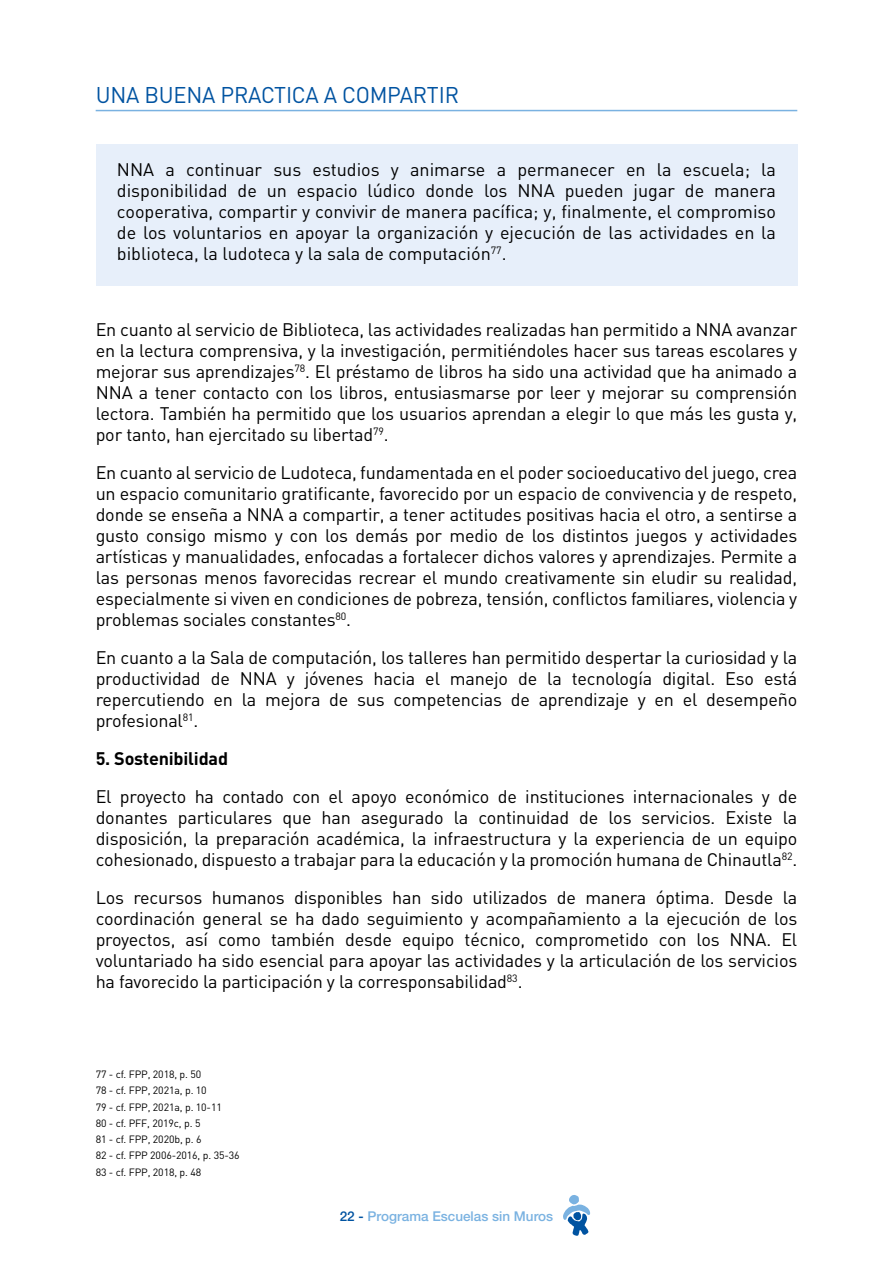
<style>
.page{position:relative;width:893px;height:1263px;background:#fff}
.page>*{position:absolute;margin:0;border:0;box-sizing:border-box;transform-origin:0 0}
.t1{font:22.5px "DIN";letter-spacing:-.01em;color:#0053a1}
.Puce_Activités{font:18px/21px "DIN";letter-spacing:-.01em;color:#000;text-align:justify}
.Puce_Activités-2{font:700 18px "DIN";letter-spacing:-.01em;color:#000}
.t2{font:500 13.5px "Helvetica Neue LT Std";color:#7ab2e1}
.Chapitre{font:10.5px "DIN";letter-spacing:-.01em;color:#000}
.s1{color:#0053a1}
</style>
<div class="page">
<svg style="left:563px;top:1195px;width:27px;height:41px"></svg>
<div style="left:96px;top:145px;width:701px;height:141px;background:#e7effa"></div>
<hr style="left:96px;top:110px;width:701px;height:1px;background:#7ab2e1">
<p class="t1" style="left:96px;top:81px;width:365px">UNA BUENA PRACTICA A COMPARTIR</p>
<p class="Puce_Activités" style="left:117px;top:159px;width:661px">NNA a continuar sus estudios y animarse a permanecer en la escuela; la disponibilidad de un espacio lúdico donde los NNA pueden jugar de manera cooperativa, compartir y convivir de manera pacífica; y, finalmente, el compromiso de los voluntarios en apoyar la organización y ejecución de las actividades en la biblioteca, la ludoteca y la sala de computación<sup>77</sup>.</p>
<p class="Puce_Activités" style="left:96px;top:319px;width:703px">En cuanto al servicio de Biblioteca, las actividades realizadas han permitido a NNA avanzar en la lectura comprensiva, y la investigación, permitiéndoles hacer sus tareas escolares y mejorar sus aprendizajes<sup>78</sup>. El préstamo de libros ha sido una actividad que ha animado a NNA a tener contacto con los libros, entusiasmarse por leer y mejorar su comprensión lectora. También ha permitido que los usuarios aprendan a elegir lo que más les gusta y, por tanto, han ejercitado su libertad<sup>79</sup>.</p>
<p class="Puce_Activités" style="left:96px;top:462px;width:703px">En cuanto al servicio de Ludoteca, fundamentada en el poder socioeducativo del juego, crea un espacio comunitario gratificante, favorecido por un espacio de convivencia y de respeto, donde se enseña a NNA a compartir, a tener actitudes positivas hacia el otro, a sentirse a gusto consigo mismo y con los demás por medio de los distintos juegos y actividades artísticas y manualidades, enfocadas a fortalecer dichos valores y aprendizajes. Permite a las personas menos favorecidas recrear el mundo creativamente sin eludir su realidad, especialmente si viven en condiciones de pobreza, tensión, conflictos familiares, violencia y problemas sociales constantes<sup>80</sup>.</p>
<p class="Puce_Activités" style="left:96px;top:647px;width:703px">En cuanto a la Sala de computación, los talleres han permitido despertar la curiosidad y la productividad de NNA y jóvenes hacia el manejo de la tecnología digital. Eso está repercutiendo en la mejora de sus competencias de aprendizaje y en el desempeño profesional<sup>81</sup>.</p>
<p class="Puce_Activités-2" style="left:96px;top:747px;width:134px">5. Sostenibilidad</p>
<p class="Puce_Activités" style="left:96px;top:786px;width:703px">El proyecto ha contado con el apoyo económico de instituciones internacionales y de donantes particulares que han asegurado la continuidad de los servicios. Existe la disposición, la preparación académica, la infraestructura y la experiencia de un equipo cohesionado, dispuesto a trabajar para la educación y la promoción humana de Chinautla<sup>82</sup>.</p>
<p class="Puce_Activités" style="left:96px;top:887px;width:703px">Los recursos humanos disponibles han sido utilizados de manera óptima. Desde la coordinación general se ha dado seguimiento y acompañamiento a la ejecución de los proyectos, así como también desde equipo técnico, comprometido con los NNA. El voluntariado ha sido esencial para apoyar las actividades y la articulación de los servicios ha favorecido la participación y la corresponsabilidad<sup>83</sup>.</p>
<p class="Chapitre" style="left:96px;top:1068px;width:107px">77 - cf. FPP, 2018, p. 50</p>
<p class="Chapitre" style="left:96px;top:1084px;width:113px">78 - cf. FPP, 2021a, p. 10</p>
<p class="Chapitre" style="left:96px;top:1100px;width:128px">79 - cf. FPP, 2021a, p. 10-11</p>
<p class="Chapitre" style="left:96px;top:1116px;width:106px">80 - cf. PFF, 2019c, p. 5</p>
<p class="Chapitre" style="left:96px;top:1133px;width:107px">81 - cf. FPP, 2020b, p. 6</p>
<p class="Chapitre" style="left:96px;top:1149px;width:145px">82 - cf. FPP 2006-2016, p. 35-36</p>
<p class="Chapitre" style="left:96px;top:1165px;width:107px">83 - cf. FPP, 2018, p. 48</p>
<p class="t2" style="left:340px;top:1208px;width:215px"><span class="s1">22 -</span> Programa Escuelas sin Muros</p>
</div>
